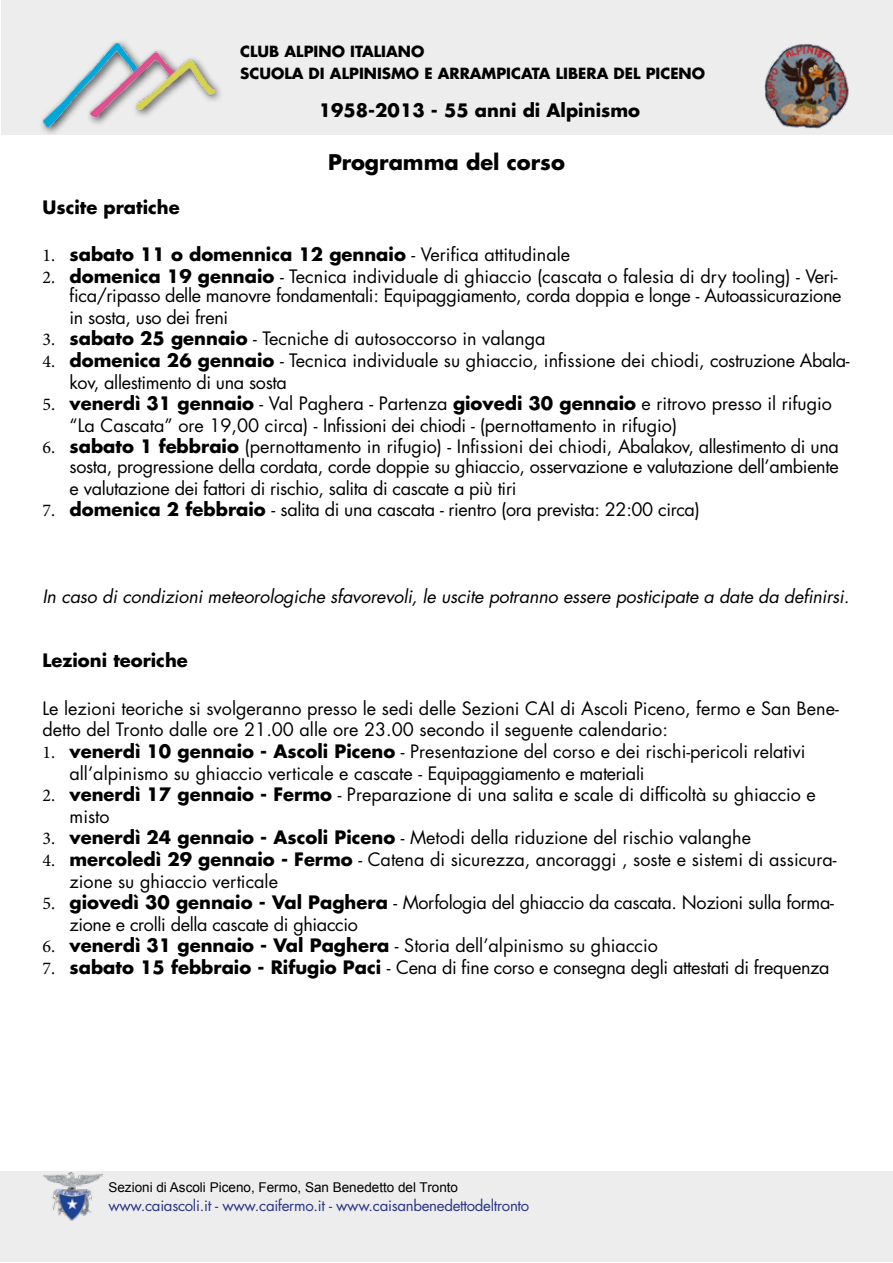
<style>
.page{position:relative;width:893px;height:1263px;background:#fff}
.page>*{position:absolute;margin:0;border:0;box-sizing:border-box;transform-origin:0 0}
.t1{font:700 21px "Futura Std";color:#000}
.t2{font:18px/21.6px "Futura Std";color:#000}
.t3{font:18px/19.5px "Futura Std";letter-spacing:-.02em;color:#000;text-align:right}
.t4{font:700 18px "Futura Std";color:#000}
.t5{font:italic 18px "Futura Std";letter-spacing:-.01em;color:#000}
.t6{font:700 15px/21.6px "Futura Std";color:#000}
.t7{font:15px "Futura Std";letter-spacing:-.02em;color:#283583}
.t8{font:13.5px "Arial";color:#000}
.s1{font-family:"Minion Pro";font-weight:400}
.s2{font-weight:400}
.s3{font-family:"Minion Pro"}
.s4{font-weight:700}
</style>
<div class="page">
<div style="left:0;top:1171px;width:893px;height:91px;background:#ededed"></div>
<div style="left:1px;top:0;width:891px;height:135px;background:#ededed"></div>
<img style="left:43px;top:1173px;width:59px;height:47px">
<div style="left:38px;top:38px;width:186px;height:99px;background:#000;opacity:.75"></div>
<img style="left:43px;top:43px;width:172px;height:86px">
<img style="left:764px;top:44px;width:85px;height:85px">
<p class="t6" style="left:240px;top:41px;width:466px">CLUB ALPINO ITALIANO<br>SCUOLA DI ALPINISMO E ARRAMPICATA LIBERA DEL PICENO</p>
<p class="t4" style="left:319px;top:98px;width:323px">1958-2013 - 55 anni di Alpinismo</p>
<p class="t1" style="left:328px;top:149px;width:238px">Programma del corso</p>
<p class="t4" style="left:43px;top:195px;width:139px">Uscite pratiche</p>
<p class="t4" style="left:43px;top:242px;width:529px"><span class="s1">1.</span> sabato 11 o domennica 12 gennaio <span class="s2">- Verifica attitudinale</span></p>
<p class="t3" style="left:43px;top:266px;width:800px"><span class="s3">2.</span> <span class="s4">domenica 19 gennaio</span> - Tecnica individuale di ghiaccio (cascata o falesia di dry tooling) - Veri&shy;fica/ripasso delle manovre fondamentali: Equipaggiamento, corda doppia e longe - Autoassicurazione</p>
<p class="t3" style="left:70px;top:308px;width:160px">in sosta, uso dei freni</p>
<p class="t2" style="left:43px;top:328px;width:505px"><span class="s3">3.</span> <span class="s4">sabato 25 gennaio</span> - Tecniche di autosoccorso in valanga</p>
<p class="t2" style="left:70px;top:350px;width:782px;text-indent:-27px"><span class="s3">4.</span> <span class="s4">domenica 26 gennaio</span> - Tecnica individuale su ghiaccio, infissione dei chiodi, costruzione Abala&shy;kov, allestimento di una sosta</p>
<p class="t2" style="left:70px;top:393px;width:764px;text-indent:-27px"><span class="s3">5.</span> <span class="s4">venerdì 31 gennaio</span> - Val Paghera - Partenza <span class="s4">giovedi 30 gennaio</span> e ritrovo presso il rifugio “La Cascata” ore 19,00 circa) - Infissioni dei chiodi - (pernottamento in rifugio)</p>
<p class="t3" style="left:43px;top:437px;width:798px"><span class="s3">6.</span> <span class="s4">sabato 1 febbraio</span> (pernottamento in rifugio) - Infissioni dei chiodi, Abalakov, allestimento di una sosta, progressione della cordata, corde doppie su ghiaccio, osservazione e valutazione dell’ambiente</p>
<p class="t3" style="left:70px;top:478px;width:448px">e valutazione dei fattori di rischio, salita di cascate a più tiri</p>
<p class="t3" style="left:43px;top:500px;width:659px"><span class="s3">7.</span> <span class="s4">domenica 2 febbraio</span> - salita di una cascata - rientro (ora prevista: 22:00 circa)</p>
<p class="t5" style="left:43px;top:584px;width:808px">In caso di condizioni meteorologiche sfavorevoli, le uscite potranno essere posticipate a date da definirsi.</p>
<p class="t4" style="left:43px;top:649px;width:147px">Lezioni teoriche</p>
<p class="t2" style="left:43px;top:697px;width:798px">Le lezioni teoriche si svolgeranno presso le sedi delle Sezioni CAI di Ascoli Piceno, fermo e San Bene&shy;detto del Tronto dalle ore 21.00 alle ore 23.00 secondo il seguente calendario:</p>
<p class="t2" style="left:70px;top:741px;width:737px;text-indent:-27px"><span class="s3">1.</span> <span class="s4">venerdì 10 gennaio - Ascoli Piceno</span> - Presentazione del corso e dei rischi-pericoli relativi all’alpinismo su ghiaccio verticale e cascate - Equipaggiamento e materiali</p>
<p class="t2" style="left:70px;top:784px;width:748px;text-indent:-27px"><span class="s3">2.</span> <span class="s4">venerdì 17 gennaio - Fermo</span> - Preparazione di una salita e scale di difficoltà su ghiaccio e misto</p>
<p class="t2" style="left:43px;top:827px;width:710px"><span class="s3">3.</span> <span class="s4">venerdì 24 gennaio - Ascoli Piceno</span> - Metodi della riduzione del rischio valanghe</p>
<p class="t2" style="left:70px;top:849px;width:769px;text-indent:-27px"><span class="s3">4.</span> <span class="s4">mercoledì 29 gennaio - Fermo</span> - Catena di sicurezza, ancoraggi , soste e sistemi di assicura&shy;zione su ghiaccio verticale</p>
<p class="t3" style="left:70px;top:892px;width:766px;line-height:21.6px;text-align:left;text-indent:-27px"><span class="s3">5.</span> <span class="s4">giovedì 30 gennaio - Val Paghera</span> - Morfologia del ghiaccio da cascata. Nozioni sulla forma&shy;zione e crolli della cascate di ghiaccio</p>
<p class="t2" style="left:43px;top:935px;width:617px"><span class="s3">6.</span> <span class="s4">venerdì 31 gennaio - Val Paghera</span> - Storia dell’alpinismo su ghiaccio</p>
<p class="t3" style="left:43px;top:958px;width:788px"><span class="s3">7.</span> <span class="s4">sabato 15 febbraio - Rifugio Paci</span> - Cena di fine corso e consegna degli attestati di frequenza</p>
<p class="t8" style="left:108px;top:1178px;width:351px">Sezioni di Ascoli Piceno, Fermo, San Benedetto del Tronto</p>
<p class="t7" style="left:108px;top:1196px;width:422px">www.caiascoli.it - www.caifermo.it - www.caisanbenedettodeltronto</p>
</div>
